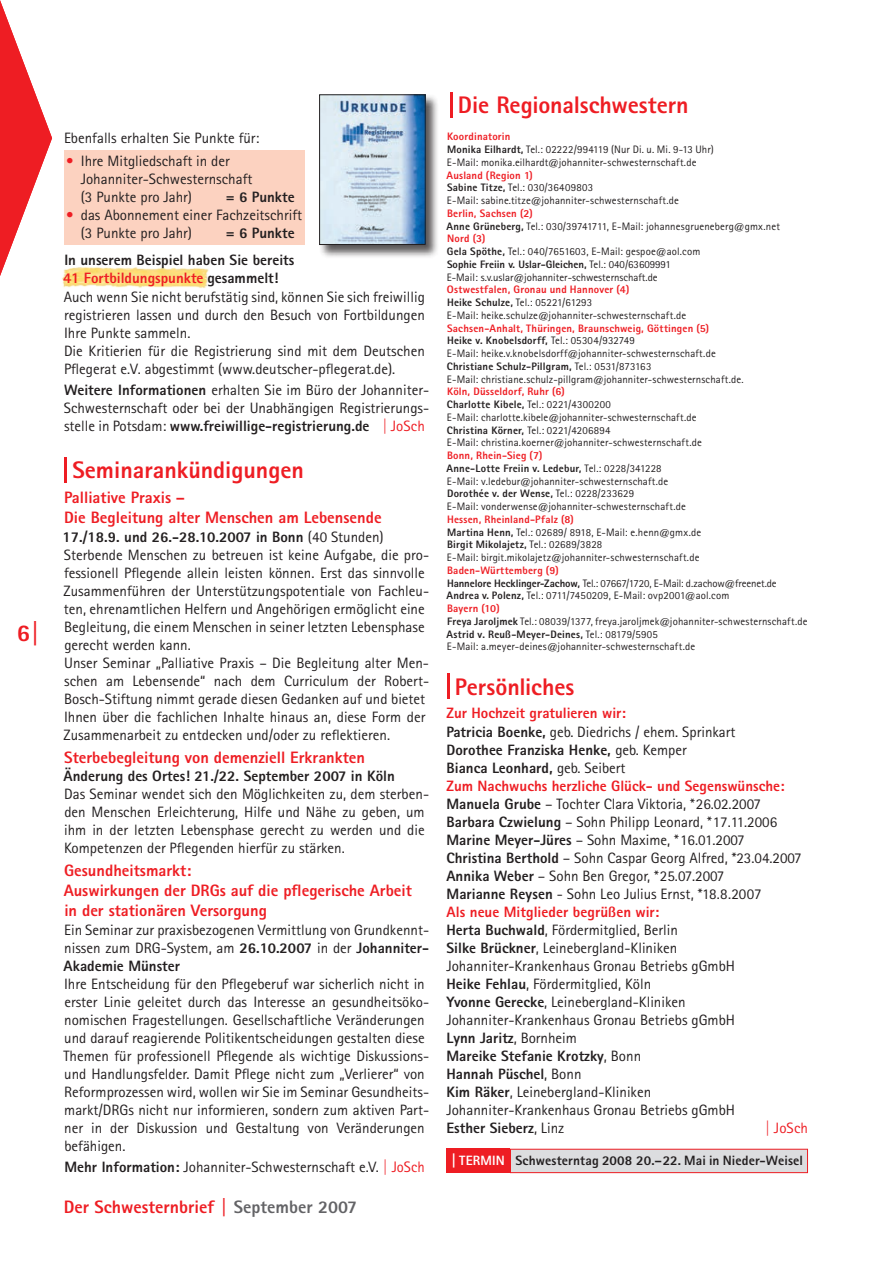
<style>
.page{position:relative;width:893px;height:1263px;background:#fff}
.page>*{position:absolute;margin:0;border:0;box-sizing:border-box;transform-origin:0 0}
.t1{font:800 24px "Agfa Rotis Sans Serif";color:#ee1d23}
.t2{font:800 18px "Agfa Rotis Sans Serif";color:#ee1d23}
.t3{font:800 16.5px/19.8px "Agfa Rotis Sans Serif";color:#ee1d23}
.t4{font:15px/18px "Agfa Rotis Sans Serif";color:#231f20}
.t5{font:800 15px/27px "Agfa Rotis Sans Serif";color:#231f20;text-align:right}
.t6{font:15px "Agfa Rotis Sans Serif";letter-spacing:.005em;color:#ee1d23}
.t7{font:800 13.5px "Agfa Rotis Sans Serif";letter-spacing:.01em;color:#231f20}
.t8{font:10.8px/12.8px "Agfa Rotis Sans Serif";letter-spacing:.01em;color:#231f20}
.s1{color:#ee1d23}
.s2{font-weight:800;color:#ee1d23}
.s3{font-weight:800}
.s4{font-size:25.5px}
.s5{font-size:15.15px;color:#ee1d23}
.s6{color:#636366}
.s7{font-size:13.95px;color:#fff}
.s8{color:#fff}
</style>
<div class="page">
<img style="left:62px;top:267px;width:147px;height:21px">
<div style="left:64px;top:150px;width:241px;height:94px;background:#fcd2c0"></div>
<div style="left:319px;top:94px;width:120px;height:164px;background:#231f20;opacity:.75"></div>
<img style="left:321px;top:97px;width:102px;height:146px">
<div style="left:319px;top:95px;width:106px;height:150px;border:1px solid #231f20"></div>
<div style="left:510px;top:1149px;width:297px;height:23px;background:#dcdddf"></div>
<div style="left:510px;top:1149px;width:298px;height:24px;border:1px solid #ee1d23"></div>
<div style="left:446px;top:1149px;width:64px;height:24px;background:#ee1d23"></div>
<svg style="left:0;top:0;width:52px;height:276px"></svg>
<h1 class="t1" style="left:17px;top:617px;width:26px">6|</h1>
<p class="t4" style="left:64px;top:129px;width:197px">Ebenfalls erhalten Sie Punkte für:</p>
<p class="t4" style="left:81px;top:152px;width:173px;text-indent:-15px"><span class="s1">•</span> Ihre Mitgliedschaft in der<br>Johanniter-Schwesternschaft (3 Punkte pro Jahr)</p>
<p class="t5" style="left:226px;top:183px;width:70px">= 6 Punkte</p>
<p class="t4" style="left:81px;top:206px;width:223px;text-indent:-15px"><span class="s1">•</span> das Abonnement einer Fachzeitschrift (3 Punkte pro Jahr)</p>
<p class="t5" style="left:64px;top:219px;width:232px">= 6 Punkte<br>In unserem Beispiel haben Sie bereits</p>
<p class="t4" style="left:63px;top:268px;width:363px;line-height:19.5px"><span class="s2">41 Fortbildungspunkte</span> <span class="s3">gesammelt!<br></span>Auch wenn Sie nicht berufstätig sind, können Sie sich freiwillig</p>
<p class="t4" style="left:64px;top:306px;width:362px">registrieren lassen und durch den Besuch von Fortbildungen Ihre Punkte sammeln.<br>Die Kritierien für die Registrierung sind mit dem Deutschen Pflegerat e.V. abgestimmt (www.deutscher-pflegerat.de).</p>
<p class="t4" style="left:64px;top:381px;width:367px;text-align:justify"><span class="s3">Weitere Informationen</span> erhalten Sie im Büro der Johanniter-Schwesternschaft oder bei der Unabhängigen Registrierungs&shy;stelle in Potsdam: <span class="s3">www.freiwillige-registrierung.de</span> <span class="s1">| JoSch</span></p>
<h1 class="t1" style="left:57px;top:454px;width:248px"><span class="s4">|</span>Seminarankündigungen</h1>
<p class="t3" style="left:64px;top:487px;width:319px;line-height:20.2px">Palliative Praxis –<br>Die Begleitung alter Menschen am Lebensende</p>
<p class="t4" style="left:63px;top:528px;width:368px"><span class="s3">17./18.9. und 26.-28.10.2007 in Bonn</span> (40 Stunden)<br>Sterbende Menschen zu betreuen ist keine Aufgabe, die pro&shy;fessionell Pflegende allein leisten können. Erst das sinnvolle Zusammenführen der Unterstützungspotentiale von Fachleu&shy;ten, ehrenamtlichen Helfern und Angehörigen ermöglicht eine Begleitung, die einem Menschen in seiner letzten Lebensphase gerecht werden kann.<br>Unser Seminar „Palliative Praxis – Die Begleitung alter Men&shy;schen am Lebensende“ nach dem Curriculum der Robert-Bosch-Stiftung nimmt gerade diesen Gedanken auf und bietet Ihnen über die fachlichen Inhalte hinaus an, diese Form der Zusammenarbeit zu entdecken und/oder zu reflektieren.</p>
<p class="t3" style="left:64px;top:747px;width:302px">Sterbebegleitung von demenziell Erkrankten</p>
<p class="t5" style="left:64px;top:763px;width:333px">Änderung des Ortes! 21./22. September 2007 in Köln</p>
<p class="t4" style="left:64px;top:785px;width:366px">Das Seminar wendet sich den Möglichkeiten zu, dem sterben&shy;den Menschen Erleichterung, Hilfe und Nähe zu geben, um ihm in der letzten Lebensphase gerecht zu werden und die Kompetenzen der Pflegenden hierfür zu stärken.</p>
<p class="t3" style="left:64px;top:860px;width:350px">Gesundheitsmarkt:<br>Auswirkungen der DRGs auf die pflegerische Arbeit in der stationären Versorgung</p>
<p class="t4" style="left:64px;top:920px;width:367px;text-align:justify">Ein Seminar zur praxisbezogenen Vermittlung von Grundkennt&shy;nissen zum DRG-System, am <span class="s3">26.10.2007</span> in der <span class="s3">Johanniter-Akademie Münster</span></p>
<p class="t4" style="left:63px;top:974px;width:367px">Ihre Entscheidung für den Pflegeberuf war sicherlich nicht in erster Linie geleitet durch das Interesse an gesundheitsöko&shy;nomischen Fragestellungen. Gesellschaftliche Veränderungen und darauf reagierende Politikentscheidungen gestalten diese Themen für professionell Pflegende als wichtige Diskussions&shy;und Handlungsfelder. Damit Pflege nicht zum „Verlierer“ von Reformprozessen wird, wollen wir Sie im Seminar Gesundheits&shy;markt/DRGs nicht nur informieren, sondern zum aktiven Part&shy;ner in der Diskussion und Gestaltung von Veränderungen befähigen.</p>
<p class="t4" style="left:64px;top:1157px;width:362px"><span class="s3">Mehr Information:</span> Johanniter-Schwesternschaft e.V. <span class="s5">| JoSch</span></p>
<p class="t2" style="left:64px;top:1196px;width:295px">Der Schwesternbrief | <span class="s6">September 2007</span></p>
<h1 class="t1" style="left:443px;top:90px;width:247px"><span class="s4">|</span>Die Regionalschwestern</h1>
<p class="t8" style="left:447px;top:130px;width:268px"><span class="s2">Koordinatorin<br></span><span class="s3">Monika Eilhardt,</span> Tel.: 02222/994119 (Nur Di. u. Mi. 9-13 Uhr)<br>E-Mail: monika.eilhardt@johanniter-schwesternschaft.de</p>
<p class="t8" style="left:447px;top:168px;width:234px"><span class="s2">Ausland (Region 1)<br></span><span class="s3">Sabine Titze,</span> Tel.: 030/36409803<br>E-Mail: sabine.titze@johanniter-schwesternschaft.de</p>
<p class="t8" style="left:447px;top:207px;width:335px"><span class="s2">Berlin, Sachsen (2)<br></span><span class="s3">Anne Grüneberg,</span> Tel.: 030/39741711, E-Mail: johannesgrueneberg@gmx.net <span class="s2">Nord (3)<br></span><span class="s3">Gela Spöthe,</span> Tel.: 040/7651603, E-Mail: gespoe@aol.com<br><span class="s3">Sophie Freiin v. Uslar-Gleichen,</span> Tel.: 040/63609991<br>E-Mail: s.v.uslar@johanniter-schwesternschaft.de</p>
<p class="t8" style="left:447px;top:283px;width:241px"><span class="s2">Ostwestfalen, Gronau und Hannover (4)<br></span><span class="s3">Heike Schulze,</span> Tel.: 05221/61293<br>E-Mail: heike.schulze@johanniter-schwesternschaft.de</p>
<p class="t8" style="left:447px;top:321px;width:298px"><span class="s2">Sachsen-Anhalt, Thüringen, Braunschweig, Göttingen (5)<br></span><span class="s3">Heike v. Knobelsdorff,</span> Tel.: 05304/932749<br>E-Mail: heike.v.knobelsdorff@johanniter-schwesternschaft.de <span class="s3">Christiane Schulz-Pillgram,</span> Tel.: 0531/873163<br>E-Mail: christiane.schulz-pillgram@johanniter-schwesternschaft.de.</p>
<p class="t8" style="left:447px;top:385px;width:257px"><span class="s2">Köln, Düsseldorf, Ruhr (6)<br></span><span class="s3">Charlotte Kibele,</span> Tel.: 0221/4300200<br>E-Mail: charlotte.kibele@johanniter-schwesternschaft.de <span class="s3">Christina Körner,</span> Tel.: 0221/4206894<br>E-Mail: christina.koerner@johanniter-schwesternschaft.de</p>
<p class="t8" style="left:447px;top:449px;width:241px"><span class="s2">Bonn, Rhein-Sieg (7)<br></span><span class="s3">Anne-Lotte Freiin v. Ledebur,</span> Tel.: 0228/341228<br>E-Mail: v.ledebur@johanniter-schwesternschaft.de <span class="s3">Dorothée v. der Wense,</span> Tel.: 0228/233629<br>E-Mail: vonderwense@johanniter-schwesternschaft.de</p>
<p class="t8" style="left:447px;top:513px;width:256px"><span class="s2">Hessen, Rheinland-Pfalz (8)<br></span><span class="s3">Martina Henn,</span> Tel.: 02689/ 8918, E-Mail: e.henn@gmx.de <span class="s3">Birgit Mikolajetz,</span> Tel.: 02689/3828<br>E-Mail: birgit.mikolajetz@johanniter-schwesternschaft.de</p>
<p class="t8" style="left:447px;top:564px;width:362px"><span class="s2">Baden-Württemberg (9)<br></span><span class="s3">Hannelore Hecklinger-Zachow,</span> Tel.: 07667/1720, E-Mail: d.zachow@freenet.de <span class="s3">Andrea v. Polenz,</span> Tel.: 0711/7450209, E-Mail: ovp2001@aol.com<br><span class="s2">Bayern (10)<br></span><span class="s3">Freya Jaroljmek</span> Tel.: 08039/1377, freya.jaroljmek@johanniter-schwesternschaft.de <span class="s3">Astrid v. Reuß-Meyer-Deines,</span> Tel.: 08179/5905<br>E-Mail: a.meyer-deines@johanniter-schwesternschaft.de</p>
<h1 class="t1" style="left:440px;top:671px;width:136px"><span class="s4">|</span>Persönliches</h1>
<p class="t4" style="left:446px;top:704px;width:357px"><span class="s2">Zur Hochzeit gratulieren wir:<br></span><span class="s3">Patricia Boenke,</span> geb. Diedrichs / ehem. Sprinkart<br><span class="s3">Dorothee Franziska Henke,</span> geb. Kemper<br><span class="s3">Bianca Leonhard,</span> geb. Seibert<br><span class="s2">Zum Nachwuchs herzliche Glück- und Segenswünsche:<br></span><span class="s3">Manuela Grube</span> – Tochter Clara Viktoria, *26.02.2007<br><span class="s3">Barbara Czwielung</span> – Sohn Philipp Leonard, *17.11.2006<br><span class="s3">Marine Meyer-Jüres</span> – Sohn Maxime, *16.01.2007<br><span class="s3">Christina Berthold</span> – Sohn Caspar Georg Alfred, *23.04.2007<br><span class="s3">Annika Weber</span> – Sohn Ben Gregor, *25.07.2007<br><span class="s3">Marianne Reysen</span> - Sohn Leo Julius Ernst, *18.8.2007<br><span class="s2">Als neue Mitglieder begrüßen wir:<br></span><span class="s3">Herta Buchwald</span>, Fördermitglied, Berlin<br><span class="s3">Silke Brückner</span>, Leinebergland-Kliniken Johanniter-Krankenhaus Gronau Betriebs gGmbH<br><span class="s3">Heike Fehlau</span>, Fördermitglied, Köln<br><span class="s3">Yvonne Gerecke</span>, Leinebergland-Kliniken Johanniter-Krankenhaus Gronau Betriebs gGmbH<br><span class="s3">Lynn Jaritz</span>, Bornheim<br><span class="s3">Mareike Stefanie Krotzky</span>, Bonn<br><span class="s3">Hannah Püschel</span>, Bonn<br><span class="s3">Kim Räker</span>, Leinebergland-Kliniken<br>Johanniter-Krankenhaus Gronau Betriebs gGmbH<br><span class="s3">Esther Sieberz</span>, Linz</p>
<p class="t6" style="left:765px;top:1118px;width:44px">| JoSch</p>
<p class="t7" style="left:449px;top:1151px;width:355px"><span class="s7">|</span><span class="s8">TERMIN</span> Schwesterntag 2008 20.–22. Mai in Nieder-Weisel</p>
</div>
